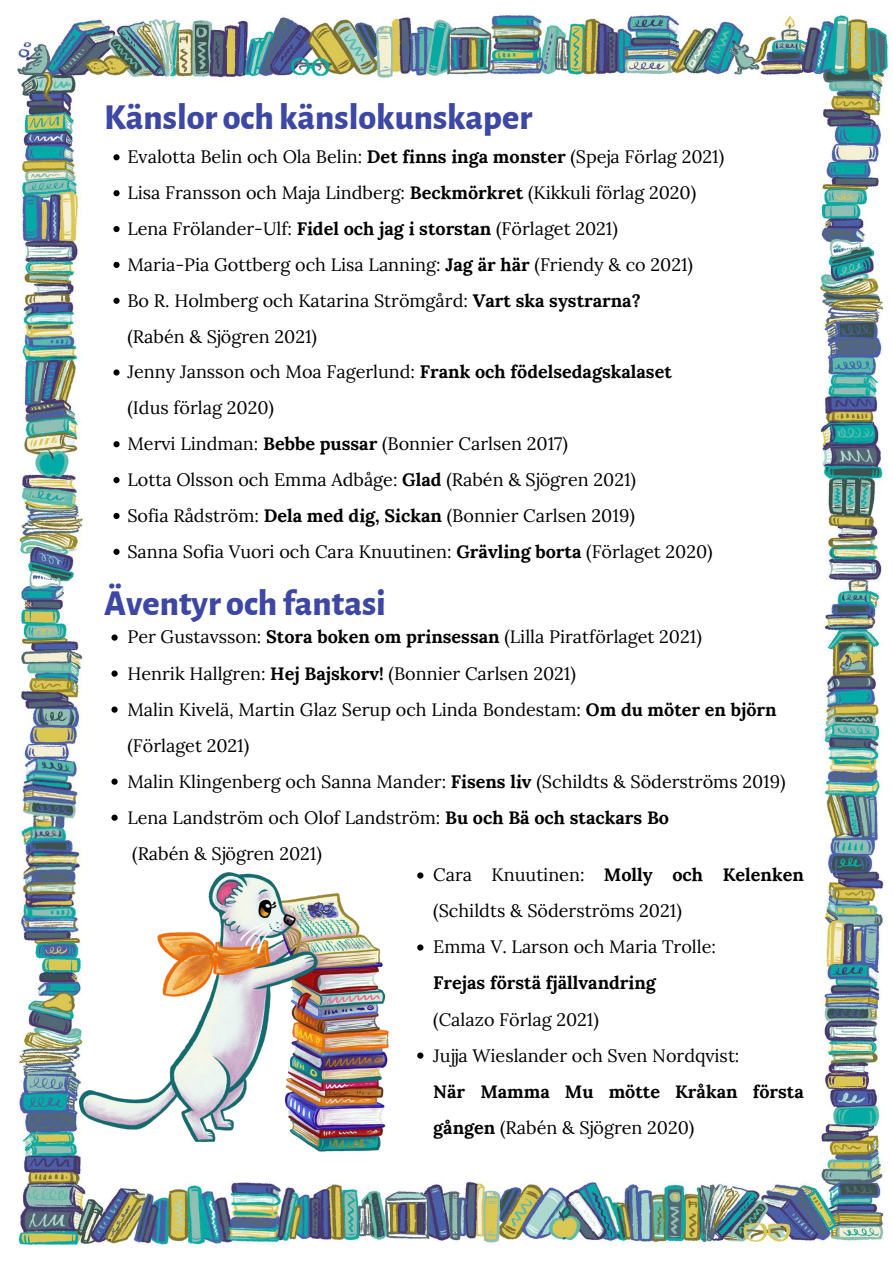
<style>
.page{position:relative;width:893px;height:1263px;background:#fff}
.page>*{position:absolute;margin:0;border:0;box-sizing:border-box;transform-origin:0 0}
.t1{font:800 36px "Alegreya Sans";color:#3d47a4}
.t2{font:18px/36px "Lora";color:#000}
.t3{font:700 18px/36px "Lora";color:#000}
.s1{font-weight:700}
.s2{font-weight:400}
</style>
<div class="page">
<img style="left:17px;top:12px;width:874px;height:1234px">
<svg style="left:113px;top:154px;width:7px;height:6px"></svg>
<svg style="left:113px;top:190px;width:7px;height:6px"></svg>
<svg style="left:113px;top:226px;width:7px;height:6px"></svg>
<svg style="left:113px;top:262px;width:7px;height:6px"></svg>
<svg style="left:113px;top:298px;width:7px;height:6px"></svg>
<svg style="left:113px;top:369px;width:7px;height:7px"></svg>
<svg style="left:113px;top:441px;width:7px;height:6px"></svg>
<svg style="left:113px;top:477px;width:7px;height:6px"></svg>
<svg style="left:113px;top:513px;width:7px;height:6px"></svg>
<svg style="left:113px;top:549px;width:7px;height:6px"></svg>
<svg style="left:111px;top:634px;width:7px;height:7px"></svg>
<svg style="left:111px;top:670px;width:7px;height:7px"></svg>
<svg style="left:111px;top:706px;width:7px;height:7px"></svg>
<svg style="left:111px;top:778px;width:7px;height:7px"></svg>
<svg style="left:111px;top:814px;width:7px;height:7px"></svg>
<img style="left:76px;top:857px;width:326px;height:317px">
<svg style="left:417px;top:872px;width:6px;height:6px"></svg>
<svg style="left:417px;top:944px;width:6px;height:7px"></svg>
<svg style="left:417px;top:1052px;width:6px;height:7px"></svg>
<p class="t1" style="left:104px;top:101px;width:429px">Känslor och känslokunskaper</p>
<p class="t2" style="left:127px;top:139px;width:598px">Evalotta Belin och Ola Belin: <span class="s1">Det finns inga monster</span> (Speja Förlag 2021)</p>
<p class="t2" style="left:127px;top:175px;width:570px">Lisa Fransson och Maja Lindberg: <span class="s1">Beckmörkret</span> (Kikkuli förlag 2020)</p>
<p class="t2" style="left:127px;top:210px;width:492px">Lena Frölander-Ulf: <span class="s1">Fidel och jag i storstan</span> (Förlaget 2021)</p>
<p class="t2" style="left:127px;top:246px;width:567px">Maria-Pia Gottberg och Lisa Lanning: <span class="s1">Jag är här</span> (Friendy &amp; co 2021)</p>
<p class="t2" style="left:127px;top:282px;width:515px">Bo R. Holmberg och Katarina Strömgård: <span class="s1">Vart ska systrarna?</span></p>
<p class="t2" style="left:127px;top:318px;width:191px">(Rabén &amp; Sjögren 2021)</p>
<p class="t2" style="left:127px;top:354px;width:546px">Jenny Jansson och Moa Fagerlund: <span class="s1">Frank och födelsedagskalaset</span></p>
<p class="t2" style="left:127px;top:390px;width:148px">(Idus förlag 2020)</p>
<p class="t2" style="left:127px;top:426px;width:442px">Mervi Lindman: <span class="s1">Bebbe pussar</span> (Bonnier Carlsen 2017)</p>
<p class="t2" style="left:127px;top:461px;width:510px">Lotta Olsson och Emma Adbåge: <span class="s1">Glad</span> (Rabén &amp; Sjögren 2021)</p>
<p class="t2" style="left:127px;top:497px;width:509px">Sofia Rådström: <span class="s1">Dela med dig, Sickan</span> (Bonnier Carlsen 2019)</p>
<p class="t2" style="left:127px;top:533px;width:587px">Sanna Sofia Vuori och Cara Knuutinen: <span class="s1">Grävling borta</span> (Förlaget 2020)</p>
<p class="t1" style="left:104px;top:586px;width:283px">Äventyr och fantasi</p>
<p class="t2" style="left:127px;top:619px;width:576px">Per Gustavsson: <span class="s1">Stora boken om prinsessan</span> (Lilla Piratförlaget 2021)</p>
<p class="t2" style="left:127px;top:655px;width:450px">Henrik Hallgren: <span class="s1">Hej Bajskorv!</span> (Bonnier Carlsen 2021)</p>
<p class="t2" style="left:127px;top:691px;width:651px">Malin Kivelä, Martin Glaz Serup och Linda Bondestam: <span class="s1">Om du möter en björn</span></p>
<p class="t2" style="left:127px;top:727px;width:123px">(Förlaget 2021)</p>
<p class="t2" style="left:127px;top:763px;width:660px">Malin Klingenberg och Sanna Mander: <span class="s1">Fisens liv</span> (Schildts &amp; Söderströms 2019)</p>
<p class="t2" style="left:127px;top:799px;width:543px">Lena Landström och Olof Landström: <span class="s1">Bu och Bä och stackars Bo</span></p>
<p class="t2" style="left:132px;top:835px;width:191px">(Rabén &amp; Sjögren 2021)</p>
<p class="t2" style="left:433px;top:857px;width:372px">Cara Knuutinen: <span class="s1">Molly och Kelenken </span>(Schildts &amp; Söderströms 2021)</p>
<p class="t2" style="left:433px;top:929px;width:284px">Emma V. Larson och Maria Trolle:</p>
<p class="t3" style="left:433px;top:965px;width:224px">Frejas förstä fjällvandring</p>
<p class="t2" style="left:433px;top:1001px;width:167px">(Calazo Förlag 2021)</p>
<p class="t2" style="left:433px;top:1037px;width:308px">Jujja Wieslander och Sven Nordqvist:</p>
<p class="t3" style="left:433px;top:1073px;width:372px">När Mamma Mu mötte Kråkan första gången <span class="s2">(Rabén &amp; Sjögren 2020)</span></p>
</div>
